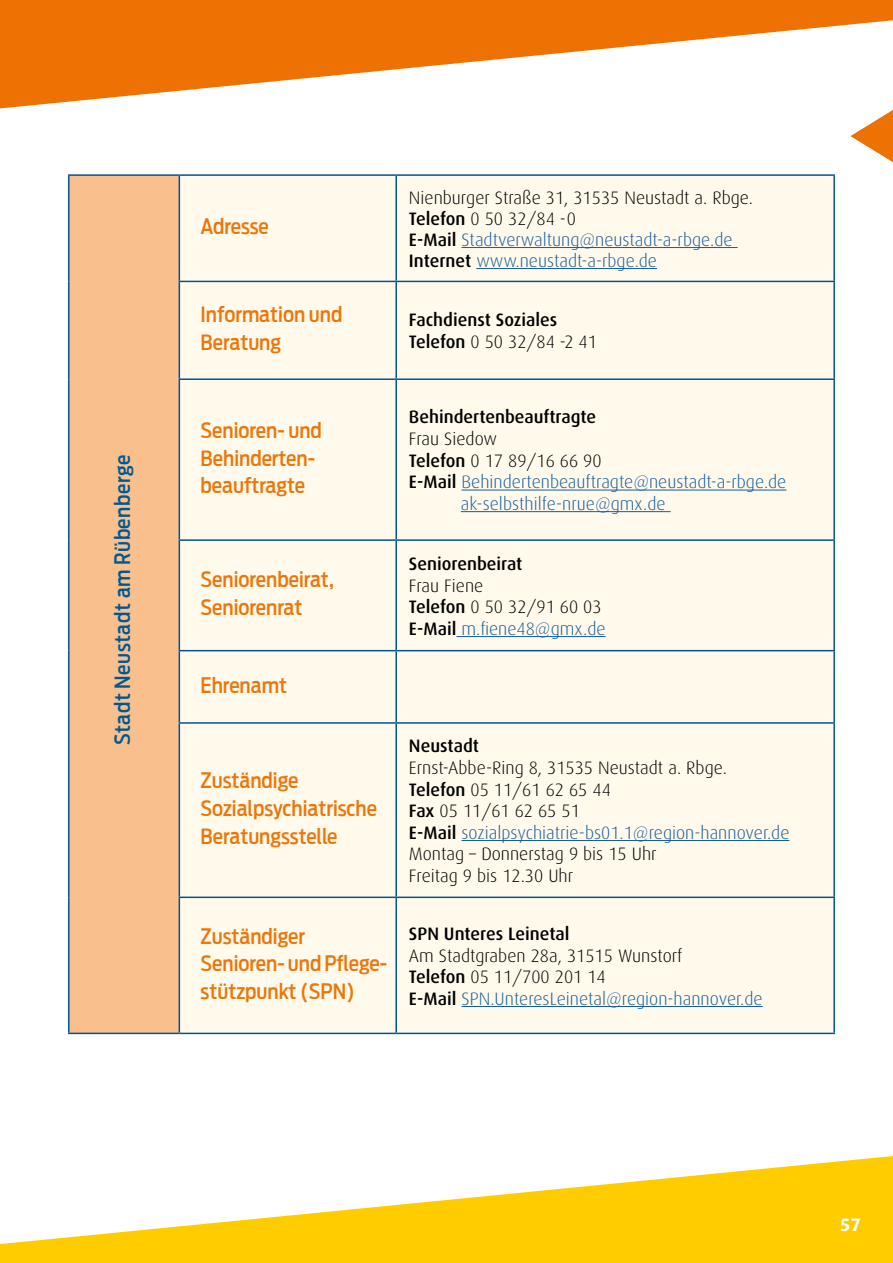
<style>
.page{position:relative;width:893px;height:1263px;background:#fff}
.page>*{position:absolute;margin:0;border:0;box-sizing:border-box;transform-origin:0 0}
.t1{font:500 21px/27.8px "Antenna Cond";color:#ed7509}
.t2{font:500 21px "Antenna Cond";letter-spacing:.025em;color:#005892}
.t3{font:300 18px/21.6px "Dax";color:#000}
.t4{font:300 18px/21px "Dax";color:#155c9b}
.t5{font:500 18px/21.6px "Dax";color:#000}
.t6{font:700 18px "Dax";color:#fff}
.s1{color:#000}
.s2{font-weight:500;color:#000}
.s3{font-weight:300}
.s4{font-weight:500}
.s5{color:#155c9b}
</style>
<div class="page">
<svg style="left:0;top:1156px;width:893px;height:107px;fill:#fc0"></svg>
<svg style="left:0;top:0;width:893px;height:108px;fill:#ee7203"></svg>
<svg style="left:850px;top:102px;width:43px;height:61px"></svg>
<div style="left:69px;top:175px;width:110px;height:858px;background:#f9bf8d"></div>
<div style="left:180px;top:176px;width:653px;height:857px;background:#fffaec"></div>
<hr style="left:68px;top:174px;width:111px;height:2px;background:#005496">
<hr style="left:68px;top:176px;width:2px;height:105px;background:#005496">
<hr style="left:68px;top:281px;width:2px;height:98px;background:#005496">
<hr style="left:68px;top:379px;width:2px;height:161px;background:#005496">
<hr style="left:68px;top:540px;width:2px;height:111px;background:#005496">
<hr style="left:68px;top:651px;width:2px;height:72px;background:#005496">
<hr style="left:68px;top:723px;width:2px;height:174px;background:#005496">
<hr style="left:68px;top:897px;width:2px;height:136px;background:#005496">
<hr style="left:68px;top:1033px;width:111px;height:1px;background:#005496">
<hr style="left:179px;top:174px;width:217px;height:2px;background:#005496">
<hr style="left:179px;top:176px;width:1px;height:105px;background:#005496">
<hr style="left:396px;top:174px;width:439px;height:2px;background:#005496">
<hr style="left:395px;top:176px;width:2px;height:105px;background:#005496">
<hr style="left:833px;top:176px;width:2px;height:105px;background:#005496">
<hr style="left:179px;top:281px;width:217px;height:1px;background:#005496">
<hr style="left:179px;top:282px;width:1px;height:96px;background:#005496">
<hr style="left:396px;top:281px;width:439px;height:1px;background:#005496">
<hr style="left:395px;top:282px;width:2px;height:96px;background:#005496">
<hr style="left:833px;top:282px;width:2px;height:96px;background:#005496">
<hr style="left:179px;top:378px;width:217px;height:2px;background:#005496">
<hr style="left:179px;top:380px;width:1px;height:159px;background:#005496">
<hr style="left:396px;top:378px;width:439px;height:2px;background:#005496">
<hr style="left:395px;top:380px;width:2px;height:159px;background:#005496">
<hr style="left:833px;top:380px;width:2px;height:159px;background:#005496">
<hr style="left:179px;top:539px;width:217px;height:2px;background:#005496">
<hr style="left:179px;top:541px;width:1px;height:109px;background:#005496">
<hr style="left:396px;top:539px;width:439px;height:2px;background:#005496">
<hr style="left:395px;top:541px;width:2px;height:109px;background:#005496">
<hr style="left:833px;top:541px;width:2px;height:109px;background:#005496">
<hr style="left:179px;top:650px;width:217px;height:1px;background:#005496">
<hr style="left:179px;top:651px;width:1px;height:71px;background:#005496">
<hr style="left:396px;top:650px;width:439px;height:1px;background:#005496">
<hr style="left:395px;top:651px;width:2px;height:71px;background:#005496">
<hr style="left:833px;top:651px;width:2px;height:71px;background:#005496">
<hr style="left:179px;top:722px;width:217px;height:2px;background:#005496">
<hr style="left:179px;top:724px;width:1px;height:172px;background:#005496">
<hr style="left:396px;top:722px;width:439px;height:2px;background:#005496">
<hr style="left:395px;top:724px;width:2px;height:172px;background:#005496">
<hr style="left:833px;top:724px;width:2px;height:172px;background:#005496">
<hr style="left:179px;top:896px;width:217px;height:2px;background:#005496">
<hr style="left:179px;top:898px;width:1px;height:135px;background:#005496">
<hr style="left:396px;top:896px;width:439px;height:2px;background:#005496">
<hr style="left:395px;top:898px;width:2px;height:135px;background:#005496">
<hr style="left:833px;top:898px;width:2px;height:135px;background:#005496">
<hr style="left:179px;top:1033px;width:217px;height:1px;background:#005496">
<hr style="left:396px;top:1033px;width:439px;height:1px;background:#005496">
<hr style="left:461px;top:247px;width:277px;height:1px;background:#155c9b">
<hr style="left:476px;top:268px;width:181px;height:1px;background:#155c9b">
<hr style="left:461px;top:490px;width:325px;height:1px;background:#155c9b">
<hr style="left:461px;top:511px;width:210px;height:1px;background:#155c9b">
<hr style="left:456px;top:636px;width:150px;height:1px;background:#155c9b">
<hr style="left:461px;top:840px;width:328px;height:1px;background:#155c9b">
<hr style="left:461px;top:1006px;width:302px;height:1px;background:#155c9b">
<p class="t2" style="left:110px;top:745px;width:291px;rotate:-90deg">Stadt Neustadt am Rübenberge</p>
<p class="t1" style="left:201px;top:213px;width:70px">Adresse</p>
<p class="t4" style="left:409px;top:187px;width:346px"><span class="s1">Nienburger Straße 31, 31535 Neustadt a. Rbge.<br></span><span class="s2">Telefon</span> <span class="s1">0 50 32/84 -0<br></span><span class="s2">E-Mail</span> Stadtverwaltung@neustadt-a-rbge.de <span class="s2">Internet</span> www.neustadt-a-rbge.de</p>
<p class="t1" style="left:201px;top:301px;width:143px">Information und<br>Beratung</p>
<p class="t5" style="left:409px;top:310px;width:189px">Fachdienst Soziales<br>Telefon <span class="s3">0 50 32/84 -2 41</span></p>
<p class="t1" style="left:201px;top:416px;width:123px">Senioren- und<br>Behinderten&shy;beauftragte</p>
<p class="t1" style="left:201px;top:566px;width:135px">Seniorenbeirat,<br>Seniorenrat</p>
<p class="t1" style="left:201px;top:671px;width:88px">Ehrenamt</p>
<p class="t1" style="left:201px;top:767px;width:178px">Zuständige<br>Sozialpsychiatrische<br>Beratungsstelle</p>
<p class="t5" style="left:409px;top:406px;width:189px">Behindertenbeauftragte</p>
<p class="t3" style="left:409px;top:428px;width:90px">Frau Siedow</p>
<p class="t3" style="left:409px;top:450px;width:194px"><span class="s4">Telefon</span> 0 17 89/16 66 90</p>
<p class="t4" style="left:409px;top:472px;width:379px"><span class="s2">E-Mail</span> Behindertenbeauftragte@neustadt-a-rbge.de</p>
<p class="t4" style="left:461px;top:493px;width:206px">ak-selbsthilfe-nrue@gmx.de</p>
<p class="t5" style="left:409px;top:553px;width:115px">Seniorenbeirat</p>
<p class="t3" style="left:409px;top:575px;width:198px">Frau Fiene<br><span class="s4">Telefon</span> 0 50 32/91 60 03<br><span class="s4">E-Mail</span> <span class="s5">m.fiene48@gmx.de</span></p>
<p class="t5" style="left:409px;top:735px;width:72px">Neustadt</p>
<p class="t3" style="left:409px;top:757px;width:382px">Ernst-Abbe-Ring 8, 31535 Neustadt a. Rbge.<br><span class="s4">Telefon</span> 05 11/61 62 65 44<br><span class="s4">Fax</span> 05 11/61 62 65 51<br><span class="s4">E-Mail</span> <span class="s5">sozialpsychiatrie-bs01.1@region-hannover.de<br></span>Montag – Donnerstag 9 bis 15 Uhr<br>Freitag 9 bis 12.30 Uhr</p>
<p class="t1" style="left:201px;top:922px;width:188px">Zuständiger<br>Senioren- und Pflege&shy;stützpunkt (SPN)</p>
<p class="t5" style="left:409px;top:923px;width:162px">SPN Unteres Leinetal</p>
<p class="t3" style="left:409px;top:945px;width:355px">Am Stadtgraben 28a, 31515 Wunstorf<br><span class="s4">Telefon</span> 05 11/700 201 14<br><span class="s4">E-Mail</span> <span class="s5">SPN.UnteresLeinetal@region-hannover.de</span></p>
<p class="t6" style="left:840px;top:1214px;width:22px">57</p>
</div>
